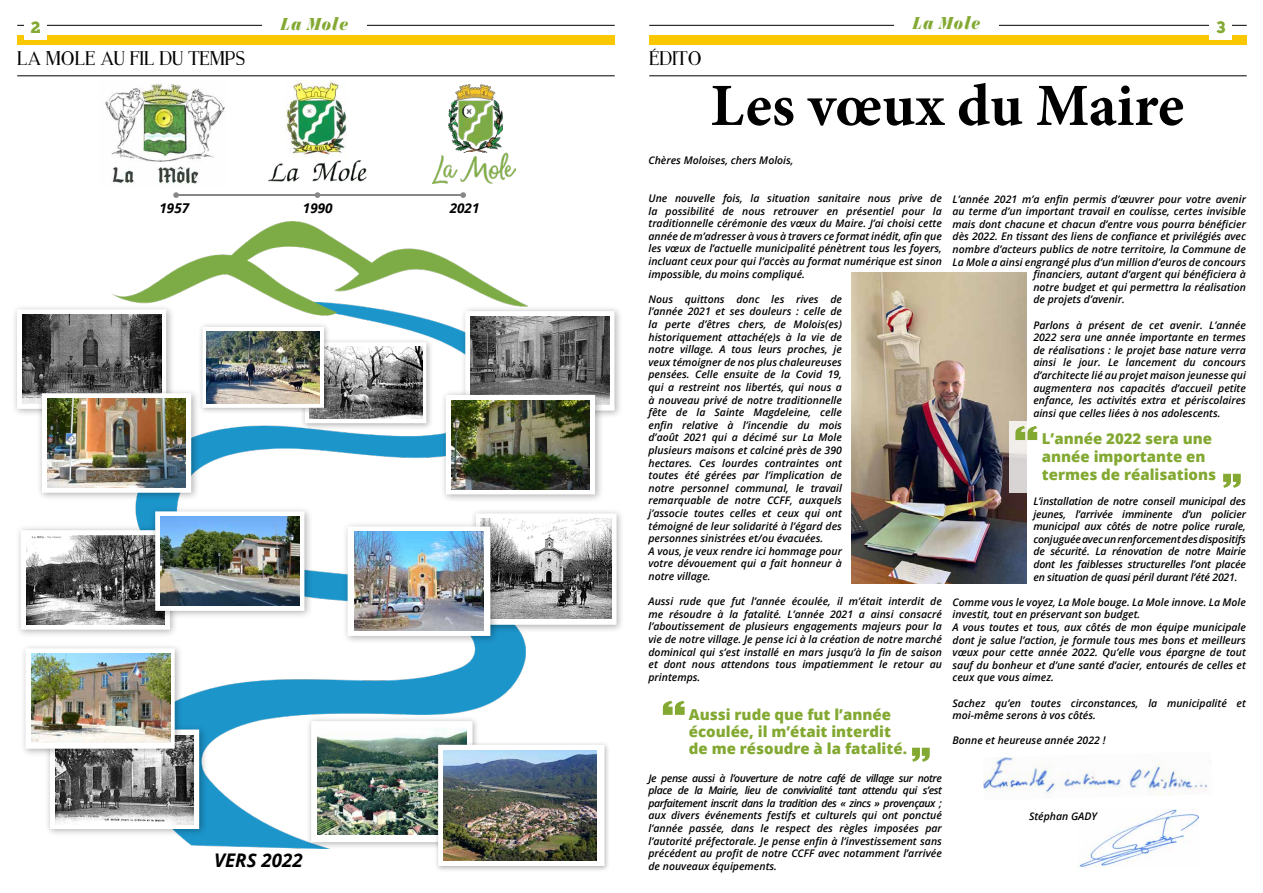
<style>
.page{position:relative;width:1263px;height:893px;background:#fff}
.page>*{position:absolute;margin:0;border:0;box-sizing:border-box;transform-origin:0 0}
.t1{font:700 60px "Minion Pro";color:#000}
.t2{font:20.25px "Modern Serif";color:#000;scale:.9 1}
.t3{font:italic 700 18.75px "Open Sans";color:#000}
.t4{font:italic 900 17.25px "Chamberi Display";letter-spacing:.1em;color:#83a932;scale:.9 1}
.t5{font:16.5px "Chunk Five Ex";color:#83a932}
.t6{font:800 15px/17.2px "Open Sans";color:#83a932}
.t7{font:italic 700 13.5px "Open Sans";color:#000}
.t8{font:italic 600 10.5px/12.6px "Open Sans";color:#000;text-align:justify}
</style>
<div class="page">
<hr style="left:17px;top:25px;width:598px;height:1px;background:#000">
<hr style="left:17px;top:76px;width:598px;height:1px;background:#000">
<img style="left:105px;top:83px;width:120px;height:101px">
<img style="left:286px;top:80px;width:61px;height:76px">
<img style="left:448px;top:85px;width:59px;height:68px">
<img style="left:268px;top:160px;width:99px;height:22px">
<div style="left:262px;top:17px;width:104px;height:19px;background:#fff"></div>
<img style="left:433px;top:153px;width:83px;height:31px">
<hr style="left:466px;top:153px;width:16px;height:3px;background:#fff">
<hr style="left:174px;top:194px;width:289px;height:2px;background:#878787">
<svg style="left:173px;top:192px;width:6px;height:6px"></svg>
<svg style="left:315px;top:192px;width:5px;height:6px"></svg>
<svg style="left:460px;top:192px;width:6px;height:6px"></svg>
<img style="left:112px;top:221px;width:414px;height:627px">
<div style="left:17px;top:35px;width:597px;height:9px;background:#fbc800"></div>
<div style="left:24px;top:17px;width:23px;height:23px;background:#fff"></div>
<div style="left:11px;top:304px;width:164px;height:113px;background:#000;opacity:.3"></div>
<img style="left:28px;top:320px;width:127px;height:78px">
<div style="left:17px;top:309px;width:149px;height:100px;border:10px solid #fff"></div>
<div style="left:460px;top:305px;width:163px;height:114px;background:#000;opacity:.3"></div>
<div style="left:15px;top:525px;width:163px;height:113px;background:#000;opacity:.3"></div>
<img style="left:32px;top:541px;width:118px;height:78px">
<div style="left:21px;top:530px;width:149px;height:100px;border:10px solid #fff"></div>
<div style="left:470px;top:508px;width:154px;height:125px;background:#000;opacity:.3"></div>
<div style="left:476px;top:513px;width:141px;height:112px;border:10px solid #fff"></div>
<div style="left:300px;top:338px;width:133px;height:92px;background:#000;opacity:.3"></div>
<img style="left:331px;top:352px;width:85px;height:61px">
<div style="left:305px;top:342px;width:121px;height:81px;border:9px solid #fff"></div>
<div style="left:44px;top:724px;width:164px;height:113px;background:#000;opacity:.3"></div>
<img style="left:61px;top:740px;width:127px;height:78px">
<div style="left:50px;top:729px;width:149px;height:100px;border:10px solid #fff"></div>
<div style="left:306px;top:716px;width:174px;height:133px;background:#000;opacity:.3"></div>
<img style="left:470px;top:316px;width:139px;height:88px">
<img style="left:481px;top:518px;width:131px;height:100px">
<img style="left:317px;top:727px;width:149px;height:108px">
<div style="left:36px;top:388px;width:164px;height:113px;background:#000;opacity:.3"></div>
<img style="left:53px;top:404px;width:127px;height:78px">
<div style="left:42px;top:393px;width:149px;height:100px;border:10px solid #fff"></div>
<div style="left:440px;top:389px;width:163px;height:114px;background:#000;opacity:.3"></div>
<div style="left:150px;top:506px;width:163px;height:113px;background:#000;opacity:.3"></div>
<img style="left:166px;top:522px;width:127px;height:78px">
<div style="left:155px;top:511px;width:149px;height:100px;border:10px solid #fff"></div>
<div style="left:342px;top:521px;width:157px;height:123px;background:#000;opacity:.3"></div>
<div style="left:348px;top:526px;width:142px;height:110px;border:10px solid #fff"></div>
<div style="left:198px;top:322px;width:133px;height:93px;background:#000;opacity:.3"></div>
<div style="left:202px;top:327px;width:122px;height:81px;border:9px solid #fff"></div>
<div style="left:20px;top:643px;width:163px;height:114px;background:#000;opacity:.3"></div>
<div style="left:26px;top:648px;width:149px;height:101px;border:10px solid #fff"></div>
<div style="left:434px;top:741px;width:177px;height:131px;background:#000;opacity:.3"></div>
<img style="left:451px;top:401px;width:139px;height:89px">
<img style="left:355px;top:531px;width:128px;height:100px">
<img style="left:206px;top:331px;width:113px;height:73px">
<img style="left:31px;top:654px;width:139px;height:89px">
<img style="left:444px;top:750px;width:153px;height:111px">
<hr style="left:649px;top:25px;width:598px;height:1px;background:#000">
<hr style="left:649px;top:76px;width:598px;height:1px;background:#000">
<div style="left:894px;top:16px;width:104px;height:19px;background:#fff"></div>
<div style="left:649px;top:35px;width:597px;height:9px;background:#fbc800"></div>
<div style="left:1209px;top:17px;width:23px;height:23px;background:#fff"></div>
<img style="left:1077px;top:810px;width:122px;height:57px">
<img style="left:851px;top:272px;width:175px;height:311px">
<svg style="left:663px;top:701px;width:22px;height:14px"></svg>
<svg style="left:912px;top:748px;width:18px;height:14px"></svg>
<div style="left:1009px;top:421px;width:245px;height:72px;background:#fff"></div>
<img style="left:983px;top:757px;width:225px;height:41px">
<svg style="left:1015px;top:426px;width:22px;height:14px"></svg>
<svg style="left:1223px;top:474px;width:18px;height:14px"></svg>
<h3 class="t5" style="left:31px;top:15px;width:11px">2</h3>
<h2 class="t2" style="left:17px;top:48px;width:255px">LA MOLE AU FIL DU TEMPS</h2>
<h3 class="t4" style="left:281px;top:11px;width:76px">La Mole</h3>
<p class="t7" style="left:159px;top:199px;width:31px">1957</p>
<p class="t7" style="left:303px;top:199px;width:31px">1990</p>
<p class="t7" style="left:450px;top:199px;width:31px">2021</p>
<h3 class="t3" style="left:214px;top:847px;width:90px">VERS 2022</h3>
<h2 class="t2" style="left:649px;top:48px;width:60px">ÉDITO</h2>
<h3 class="t4" style="left:913px;top:10px;width:76px">La Mole</h3>
<h3 class="t5" style="left:1216px;top:15px;width:10px">3</h3>
<h1 class="t1" style="left:711px;top:63px;width:475px">Les vœux du Maire</h1>
<p class="t8" style="left:648px;top:154px;width:147px">Chères Moloises, chers Molois,</p>
<p class="t8" style="left:648px;top:192px;width:295px">Une nouvelle fois, la situation sanitaire nous prive de la possibilité de nous retrouver en présentiel pour la traditionnelle cérémonie des vœux du Maire. J’ai choisi cette année de m’adresser à vous à travers ce format inédit, afin que les vœux de l’actuelle municipalité pénètrent tous les foyers, incluant ceux pour qui l’accès au format numérique est sinon impossible, du moins compliqué.</p>
<p class="t8" style="left:648px;top:292px;width:195px;text-align:left">Nous quittons donc les rives de l’année 2021 et ses douleurs : celle de la perte d’êtres chers, de Molois(es) historiquement attaché(e)s à la vie de notre village. A tous leurs proches, je veux témoigner de nos plus chaleureuses pensées. Celle ensuite de la Covid 19, qui a restreint nos libertés, qui nous a à nouveau privé de notre traditionnelle fête de la Sainte Magdeleine, celle enfin relative à l’incendie du mois d’août 2021 qui a décimé sur La Mole plusieurs maisons et calciné près de 390 hectares. Ces lourdes contraintes ont toutes été gérées par l’implication de notre personnel communal, le travail remarquable de notre CCFF, auxquels j’associe toutes celles et ceux qui ont témoigné de leur solidarité à l’égard des personnes sinistrées et/ou évacuées.<br>A vous, je veux rendre ici hommage pour votre dévouement qui a fait honneur à notre village.</p>
<p class="t8" style="left:648px;top:595px;width:295px">Aussi rude que fut l’année écoulée, il m’était interdit de me résoudre à la fatalité. L’année 2021 a ainsi consacré l’aboutissement de plusieurs engagements majeurs pour la vie de notre village. Je pense ici à la création de notre marché dominical qui s’est installé en mars jusqu’à la fin de saison et dont nous attendons tous impatiemment le retour au printemps.</p>
<p class="t8" style="left:952px;top:192px;width:295px">L’année 2021 m’a enfin permis d’œuvrer pour votre avenir au terme d’un important travail en coulisse, certes invisible mais dont chacune et chacun d’entre vous pourra bénéficier dès 2022. En tissant des liens de confiance et privilégiés avec nombre d’acteurs publics de notre territoire, la Commune de La Mole a ainsi engrangé plus d’un million d’euros de concours</p>
<p class="t8" style="left:1033px;top:268px;width:214px">financiers, autant d’argent qui bénéficiera à notre budget et qui permettra la réalisation de projets d’avenir.</p>
<p class="t8" style="left:1033px;top:318px;width:214px">Parlons à présent de cet avenir. L’année 2022 sera une année importante en termes de réalisations : le projet base nature verra ainsi le jour. Le lancement du concours d’architecte lié au projet maison jeunesse qui augmentera nos capacités d’accueil petite enfance, les activités extra et périscolaires ainsi que celles liées à nos adolescents.</p>
<h3 class="t6" style="left:1042px;top:429px;width:176px;line-height:18px">L’année 2022 sera une année importante en termes de réalisations</h3>
<p class="t8" style="left:1033px;top:495px;width:214px">L’installation de notre conseil municipal des jeunes, l’arrivée imminente d’un policier municipal aux côtés de notre police rurale, conjuguée avec un renforcement des dispositifs de sécurité. La rénovation de notre Mairie dont les faiblesses structurelles l’ont placée en situation de quasi péril durant l’été 2021.</p>
<p class="t8" style="left:952px;top:595px;width:295px;text-align:left">Comme vous le voyez, La Mole bouge. La Mole innove. La Mole investit, tout en préservant son budget.<br>A vous toutes et tous, aux côtés de mon équipe municipale dont je salue l’action, je formule tous mes bons et meilleurs vœux pour cette année 2022. Qu’elle vous épargne de tout sauf du bonheur et d’une santé d’acier, entourés de celles et ceux que vous aimez.</p>
<p class="t8" style="left:952px;top:696px;width:295px">Sachez qu’en toutes circonstances, la municipalité et moi-même serons à vos côtés.</p>
<p class="t8" style="left:952px;top:734px;width:154px">Bonne et heureuse année 2022 !</p>
<h3 class="t6" style="left:689px;top:705px;width:220px">Aussi rude que fut l’année écoulée, il m’était interdit de me résoudre à la fatalité.</h3>
<p class="t8" style="left:648px;top:771px;width:295px">Je pense aussi à l’ouverture de notre café de village sur notre place de la Mairie, lieu de convivialité tant attendu qui s’est parfaitement inscrit dans la tradition des « zincs » provençaux ; aux divers événements festifs et culturels qui ont ponctué l’année passée, dans le respect des règles imposées par l’autorité préfectorale. Je pense enfin à l’investissement sans précédent au profit de notre CCFF avec notamment l’arrivée de nouveaux équipements.</p>
<p class="t8" style="left:1029px;top:810px;width:70px">Stéphan GADY</p>
</div>
